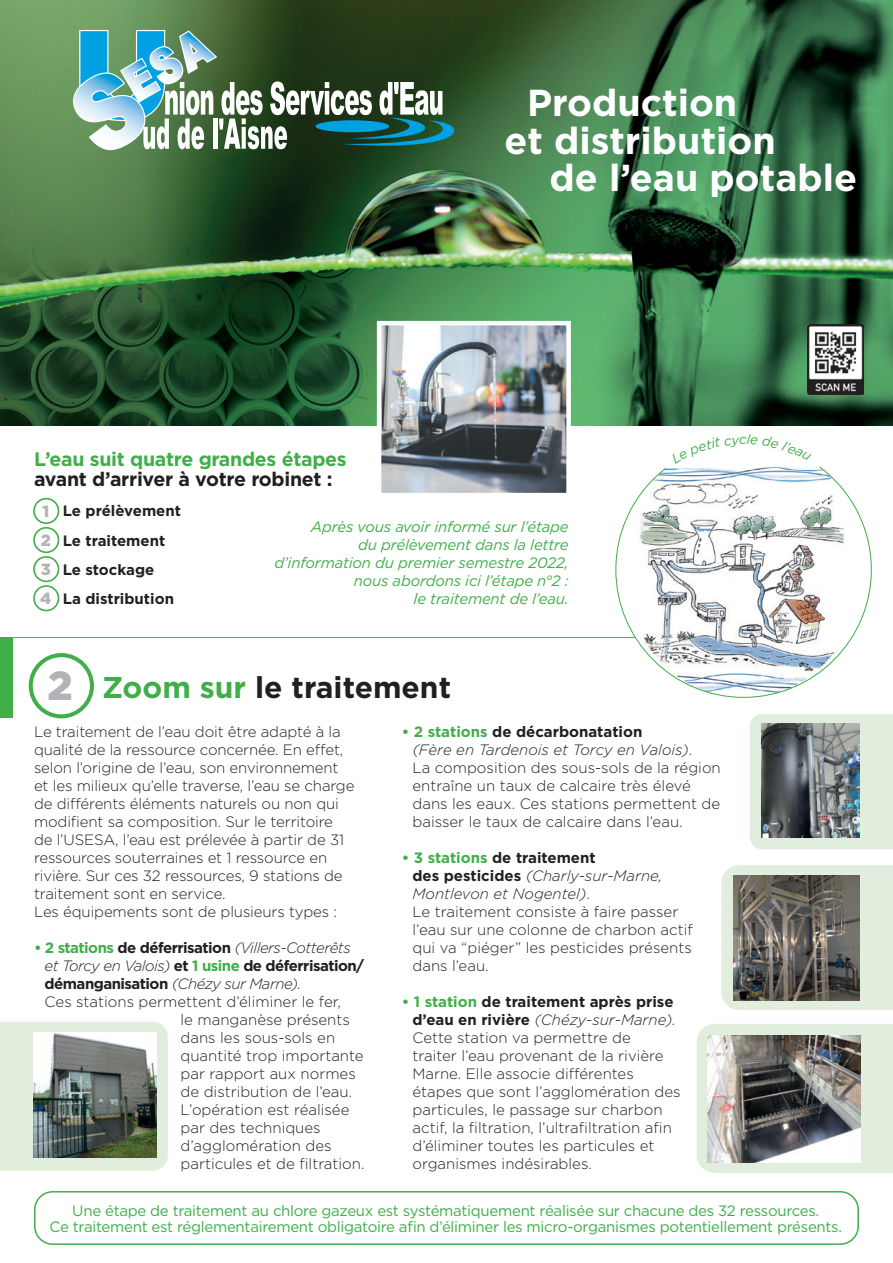
<style>
.page{position:relative;width:893px;height:1263px;background:#fff}
.page>*{position:absolute;margin:0;border:0;box-sizing:border-box;transform-origin:0 0}
.t1{font:900 40.5px "Gotham";color:#b2b3b7}
.t2{font:700 37.5px "Gotham";color:#fff}
.t3{font:700 30px "Gotham";color:#231f20}
.t4{font:700 19.5px "Gotham";letter-spacing:-.015em;color:#40ae49}
.t5{font:700 19.5px "Gotham";letter-spacing:-.015em;color:#231f20}
.t6{font:300 15px/18px "Gotham";color:#231f20}
.t7{font:15px/16.5px "Gotham";letter-spacing:-.02em;color:#40ae49;text-align:center}
.t8{font:italic 15px/18px "Gotham";letter-spacing:-.015em;color:#40ae49;text-align:right}
.t9{font:italic 300 15px "Gotham";letter-spacing:-.035em;color:#231f20}
.t10{font:700 15px/29.1px "Gotham";letter-spacing:-.01em;color:#231f20}
.t11{font:700 15px "Gotham";letter-spacing:-.035em;color:#231f20}
.s1{font-weight:900;font-size:16.2px;color:#b2b3b7}
.s2{color:#40ae49}
.s3{font-weight:700;font-style:normal;color:#40ae49}
.s4{font-weight:700;font-style:normal}
.s5{font-weight:300;font-style:italic}
.s6{font-weight:700;color:#40ae49}
.s7{font-weight:700}
.s8{font-style:italic}
</style>
<div class="page">
<div style="left:0;top:1022px;width:168px;height:149px;background:#e1eedd"></div>
<img style="left:0;top:0;width:893px;height:425px">
<svg style="left:73px;top:30px;width:382px;height:120px"></svg>
<img style="left:807px;top:324px;width:56px;height:70px">
<img style="left:375px;top:319px;width:198px;height:174px">
<div style="left:0;top:638px;width:13px;height:80px;background:#40ae49"></div>
<div style="left:29px;top:653px;width:65px;height:65px;border:4px solid #40ae49;border-radius:50%"></div>
<div style="left:33px;top:498px;width:26px;height:26px;border:2px solid #40ae49;border-radius:50%"></div>
<div style="left:33px;top:527px;width:26px;height:26px;border:2px solid #40ae49;border-radius:50%"></div>
<div style="left:33px;top:556px;width:26px;height:26px;border:2px solid #40ae49;border-radius:50%"></div>
<div style="left:33px;top:585px;width:26px;height:26px;border:2px solid #40ae49;border-radius:50%"></div>
<img style="left:33px;top:1032px;width:124px;height:126px">
<div style="left:750px;top:714px;width:143px;height:135px;background:#e1eedd"></div>
<img style="left:762px;top:724px;width:97px;height:114px">
<svg style="left:721px;top:865px;width:172px;height:145px;background:#dce8d8"></svg>
<div style="left:697px;top:1024px;width:196px;height:149px;background:#e1eedd"></div>
<div style="left:34px;top:1191px;width:825px;height:54px;border:2px solid #40ae49;border-radius:18px"></div>
<img style="left:707px;top:1035px;width:154px;height:127px">
<img style="left:733px;top:875px;width:126px;height:125px">
<hr style="left:0;top:637px;width:657px;height:1px;background:#40ae49">
<svg style="left:615px;top:466px;width:257px;height:232px"></svg>
<h2 class="t2" style="left:527px;top:78px;width:212px">Production</h2>
<h2 class="t2" style="left:504px;top:115px;width:273px">et distribution</h2>
<h2 class="t2" style="left:549px;top:153px;width:309px">de l’eau potable</h2>
<h3 class="t4" style="left:34px;top:446px;width:314px">L’eau suit quatre grandes étapes</h3>
<h3 class="t5" style="left:34px;top:466px;width:300px">avant d’arriver à votre robinet :</h3>
<p class="t10" style="left:40px;top:496px;width:142px"><span class="s1">1</span> Le prélèvement<br><span class="s1">2</span> Le traitement<br><span class="s1">3</span> Le stockage<br><span class="s1">4</span> La distribution</p>
<p class="t8" style="left:274px;top:517px;width:296px">Après vous avoir informé sur l’étape<br>du prélèvement dans la lettre d’information du premier semestre 2022, nous abordons ici l’étape n°2 :<br>le traitement de l’eau.</p>
<h1 class="t1" style="left:48px;top:658px;width:27px">2</h1>
<h3 class="t3" style="left:102px;top:667px;width:351px"><span class="s2">Zoom sur</span> le traitement</h3>
<p class="t6" style="left:34px;top:722px;width:322px">Le traitement de l’eau doit être adapté à la qualité de la ressource concernée. En effet, selon l’origine de l’eau, son environnement et les milieux qu’elle traverse, l’eau se charge de différents éléments naturels ou non qui modifient sa composition. Sur le territoire de l’USESA, l’eau est prélevée à partir de 31 ressources souterraines et 1 ressource en rivière. Sur ces 32 ressources, 9 stations de traitement sont en service.<br>Les équipements sont de plusieurs types :</p>
<p class="t9" style="left:34px;top:938px;width:318px"><span class="s3">• 2 stations</span> <span class="s4">de déferrisation</span> (Villers-Cotterêts</p>
<p class="t11" style="left:45px;top:956px;width:321px"><span class="s5">et Torcy en Valois)</span> et <span class="s2">1 usine</span> de déferrisation/</p>
<p class="t9" style="left:45px;top:974px;width:258px"><span class="s4">démanganisation</span> (Chézy sur Marne).</p>
<p class="t6" style="left:45px;top:992px;width:298px">Ces stations permettent d’éliminer le fer,</p>
<p class="t6" style="left:181px;top:1010px;width:171px">le manganèse présents</p>
<p class="t6" style="left:181px;top:1028px;width:156px">dans les sous-sols en</p>
<p class="t6" style="left:181px;top:1046px;width:185px">quantité trop importante</p>
<p class="t6" style="left:181px;top:1064px;width:177px">par rapport aux normes</p>
<p class="t6" style="left:181px;top:1082px;width:173px">de distribution de l’eau.</p>
<p class="t6" style="left:181px;top:1100px;width:170px">L’opération est réalisée</p>
<p class="t6" style="left:181px;top:1118px;width:142px">par des techniques</p>
<p class="t6" style="left:181px;top:1136px;width:153px">d’agglomération des</p>
<p class="t6" style="left:181px;top:1154px;width:185px">particules et de filtration.</p>
<p class="t6" style="left:412px;top:722px;width:310px;text-indent:-11px"><span class="s6">• 2 stations</span> <span class="s7">de décarbonatation<br></span><span class="s8">(Fère en Tardenois et Torcy en Valois)</span>.<br>La composition des sous-sols de la région entraîne un taux de calcaire très élevé dans les eaux. Ces stations permettent de baisser le taux de calcaire dans l’eau.</p>
<p class="t6" style="left:412px;top:848px;width:282px;text-indent:-11px"><span class="s6">• 3 stations</span> <span class="s7">de traitement<br>des pesticides</span> <span class="s8">(Charly-sur-Marne,<br>Montlevon et Nogentel)</span>.<br>Le traitement consiste à faire passer l’eau sur une colonne de charbon actif qui va “piéger” les pesticides présents dans l’eau.</p>
<p class="t6" style="left:412px;top:992px;width:270px;text-indent:-11px"><span class="s6">• 1 station</span> <span class="s7">de traitement après prise d’eau en rivière</span> <span class="s8">(Chézy-sur-Marne).<br></span>Cette station va permettre de<br>traiter l’eau provenant de la rivière Marne. Elle associe différentes étapes que sont l’agglomération des particules, le passage sur charbon actif, la filtration, l’ultrafiltration afin d’éliminer toutes les particules et organismes indésirables.</p>
<p class="t7" style="left:49px;top:1202px;width:794px">Une étape de traitement au chlore gazeux est systématiquement réalisée sur chacune des 32 ressources.<br>Ce traitement est réglementairement obligatoire afin d’éliminer les micro-organismes potentiellement présents.</p>
</div>
